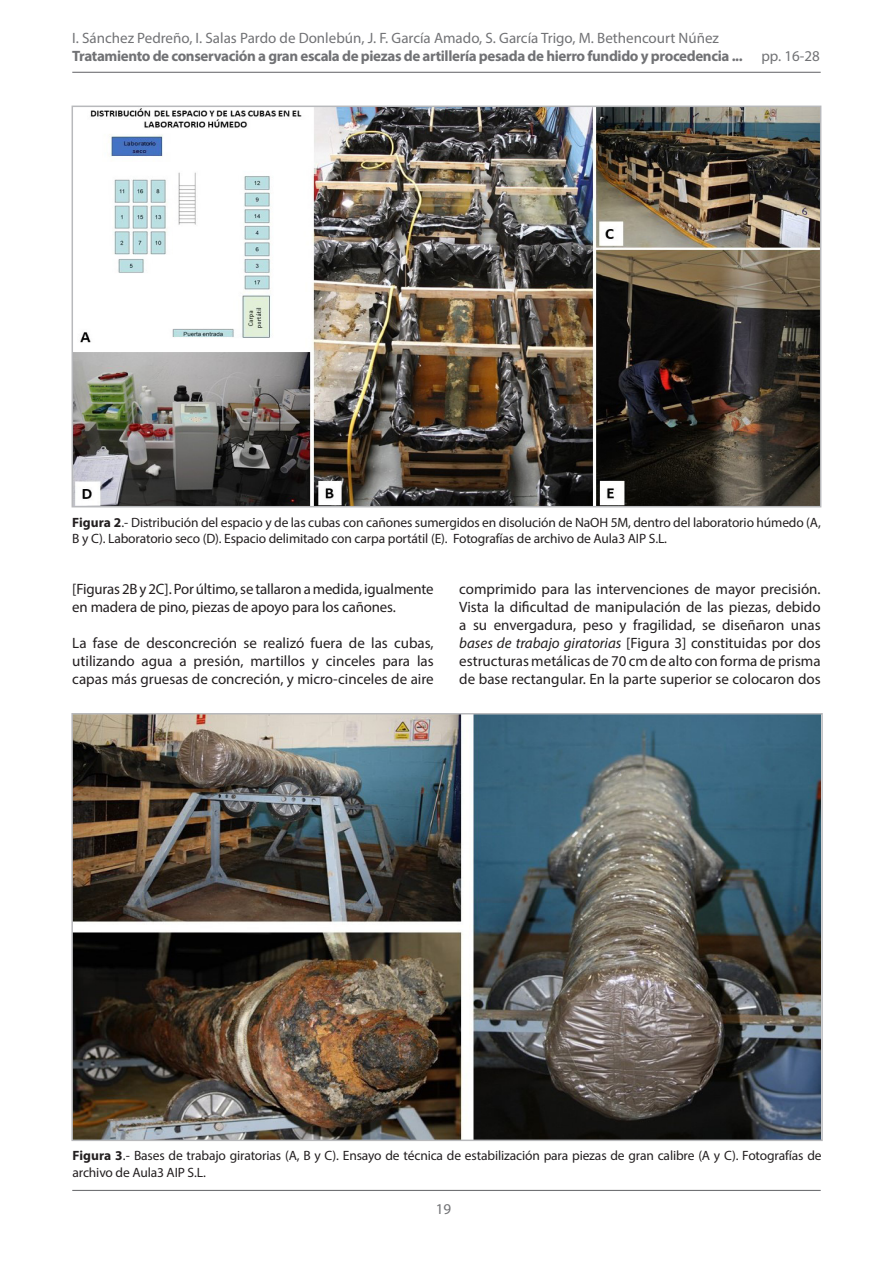
<style>
.page{position:relative;width:893px;height:1263px;background:#fff}
.page>*{position:absolute;margin:0;border:0;box-sizing:border-box;transform-origin:0 0}
.Tipo_de_texto{font:15px/18px "Myriad Pro";letter-spacing:-.005em;color:#231f20;text-align:justify}
.t1{font:15px/18px "Myriad Pro";color:#717275}
.Pies_de_foto{font:13.5px/16.5px "Myriad Pro";letter-spacing:-.01em;color:#231f20}
.s1{font-weight:700}
.s2{font-style:italic}
</style>
<div class="page">
<hr style="left:72px;top:72px;width:749px;height:1px;background:#717275">
<hr style="left:72px;top:1190px;width:749px;height:1px;background:#717275">
<img style="left:75px;top:109px;width:743px;height:395px">
<div style="left:72px;top:106px;width:749px;height:401px;border:2px solid #b8b9bc"></div>
<img style="left:74px;top:716px;width:746px;height:422px">
<div style="left:71px;top:713px;width:752px;height:428px;border:2px solid #b8b9bc"></div>
<p class="t1" style="left:72px;top:29px;width:749px">I. Sánchez Pedreño, I. Salas Pardo de Donlebún, J. F. García Amado, S. García Trigo, M. Bethencourt Núñez<br><span class="s1">Tratamiento de conservación a gran escala de piezas de artillería pesada de hierro fundido y procedencia ...</span> pp. 16-28</p>
<p class="Pies_de_foto" style="left:72px;top:514px;width:750px"><span class="s1">Figura 2</span>.- Distribución del espacio y de las cubas con cañones sumergidos en disolución de NaOH 5M, dentro del laboratorio húmedo (A,<br>B y C). Laboratorio seco (D). Espacio delimitado con carpa portátil (E). Fotografías de archivo de Aula3 AIP S.L.</p>
<p class="Tipo_de_texto" style="left:72px;top:580px;width:363px">[Figuras 2B y 2C]. Por último, se tallaron a medida, igualmente en madera de pino, piezas de apoyo para los cañones.</p>
<p class="Tipo_de_texto" style="left:72px;top:634px;width:363px">La fase de desconcreción se realizó fuera de las cubas, utilizando agua a presión, martillos y cinceles para las capas más gruesas de concreción, y micro-cinceles de aire</p>
<p class="Tipo_de_texto" style="left:459px;top:580px;width:363px">comprimido para las intervenciones de mayor precisión.<br>Vista la dificultad de manipulación de las piezas, debido a su envergadura, peso y fragilidad, se diseñaron unas <span class="s2">bases de trabajo giratorias</span> [Figura 3] constituidas por dos estructuras metálicas de 70 cm de alto con forma de prisma de base rectangular. En la parte superior se colocaron dos</p>
<p class="Pies_de_foto" style="left:73px;top:1147px;width:751px"><span class="s1">Figura 3</span>.- Bases de trabajo giratorias (A, B y C). Ensayo de técnica de estabilización para piezas de gran calibre (A y C). Fotografías de archivo de Aula3 AIP S.L.</p>
<p class="t1" style="left:436px;top:1200px;width:17px">19</p>
</div>
